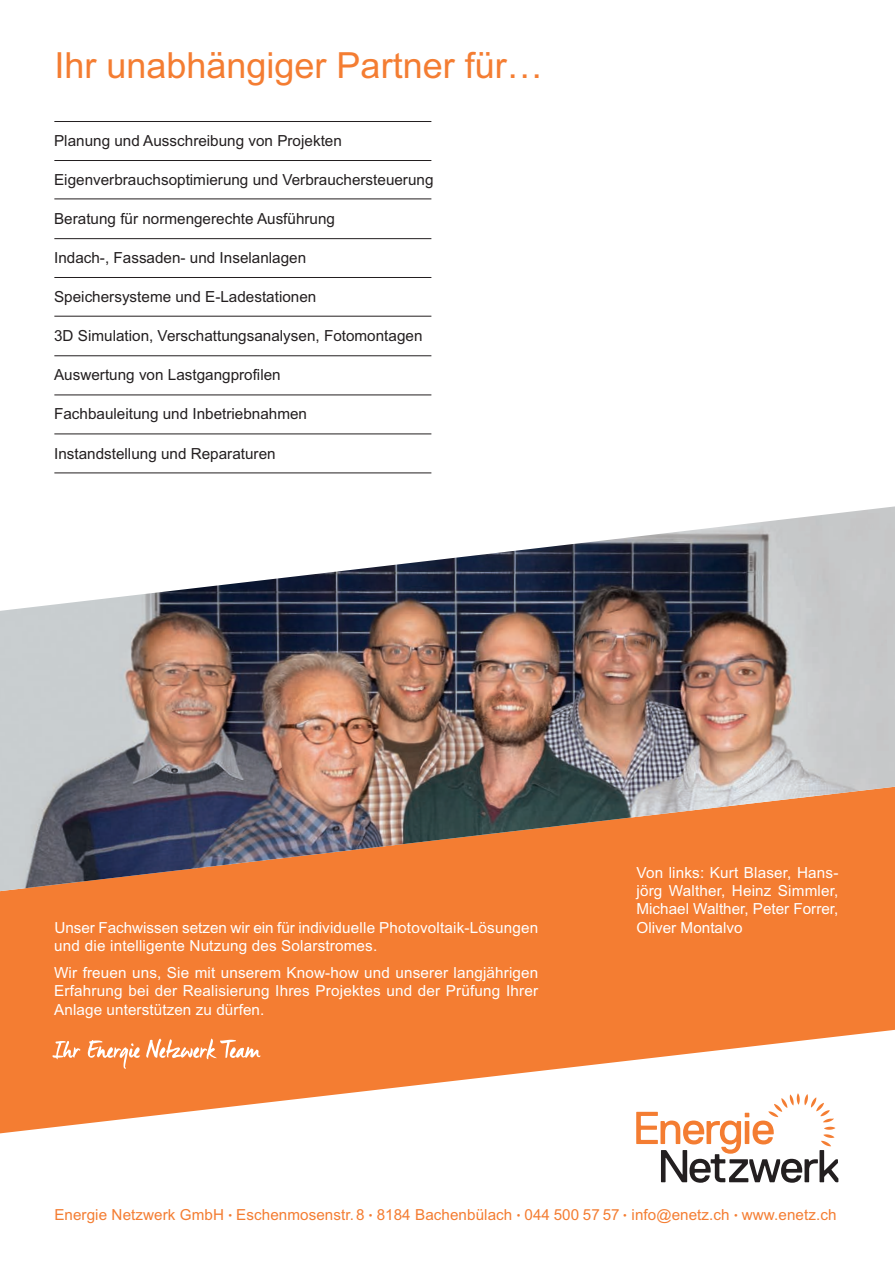
<style>
.page{position:relative;width:895px;height:1265px;background:#fff}
.page>*{position:absolute;margin:0;border:0;box-sizing:border-box;transform-origin:0 0}
.t1{font:36px "Arial";color:#f47d32}
.t2{font:15.3px/18.3px "Arial";letter-spacing:.01em;color:#fff;text-align:justify}
.t3{font:15.3px "Arial";color:#231f20}
.t4{font:15.15px "Arial";letter-spacing:.005em;color:#f47d32}
.s1{font-size:10.5px}
.s2{font-size:15px}
</style>
<div class="page">
<svg style="left:0;top:892px;width:894px;height:242px;fill:#f47d32"></svg>
<img style="left:0;top:506px;width:894px;height:386px">
<svg style="left:636px;top:1093px;width:202px;height:89px"></svg>
<hr style="left:54px;top:198px;width:377px;height:1px;background:#231f20">
<hr style="left:54px;top:160px;width:377px;height:1px;background:#231f20">
<hr style="left:54px;top:121px;width:377px;height:1px;background:#231f20">
<hr style="left:54px;top:238px;width:377px;height:1px;background:#231f20">
<hr style="left:54px;top:277px;width:377px;height:1px;background:#231f20">
<hr style="left:54px;top:316px;width:377px;height:1px;background:#231f20">
<hr style="left:54px;top:355px;width:377px;height:1px;background:#231f20">
<hr style="left:54px;top:394px;width:377px;height:1px;background:#231f20">
<hr style="left:54px;top:433px;width:377px;height:1px;background:#231f20">
<hr style="left:54px;top:472px;width:377px;height:1px;background:#231f20">
<svg style="left:52px;top:1038px;width:208px;height:30px"></svg>
<h1 class="t1" style="left:54px;top:45px;width:490px">Ihr unabhängiger Partner für…</h1>
<p class="t3" style="left:54px;top:132px;width:289px">Planung und Ausschreibung von Projekten</p>
<p class="t3" style="left:54px;top:171px;width:381px">Eigenverbrauchsoptimierung und Verbrauchersteuerung</p>
<p class="t3" style="left:54px;top:210px;width:282px">Beratung für normengerechte Ausführung</p>
<p class="t3" style="left:54px;top:249px;width:253px">Indach-, Fassaden- und Inselanlagen</p>
<p class="t3" style="left:54px;top:288px;width:264px">Speichersysteme und E-Ladestationen</p>
<p class="t3" style="left:54px;top:327px;width:370px">3D Simulation, Verschattungsanalysen, Fotomontagen</p>
<p class="t3" style="left:54px;top:366px;width:228px">Auswertung von Lastgangprofilen</p>
<p class="t3" style="left:54px;top:405px;width:254px">Fachbauleitung und Inbetriebnahmen</p>
<p class="t3" style="left:54px;top:444px;width:223px">Instandstellung und Reparaturen</p>
<p class="t2" style="left:54px;top:918px;width:485px">Unser Fachwissen setzen wir ein für individuelle Photovoltaik-Lösungen und die intelligente Nutzung des Solarstromes.</p>
<p class="t2" style="left:54px;top:963px;width:485px">Wir freuen uns, Sie mit unserem Know-how und unserer langjährigen Erfahrung bei der Realisierung Ihres Projektes und der Prüfung Ihrer Anlage unterstützen zu dürfen.</p>
<p class="t2" style="left:636px;top:863px;width:203px">Von links: Kurt Blaser, Hans&shy;jörg Walther, Heinz Simmler, Michael Walther, Peter Forrer, Oliver Montalvo</p>
<p class="t4" style="left:54px;top:1206px;width:783px">Energie Netzwerk GmbH <span class="s1">•</span> Eschenmosenstr.8 <span class="s1">•</span> 8184 Bachenbülach <span class="s1">•</span> 044 500 57 57 <span class="s1">•</span> info<span class="s2">@</span>enetz.ch <span class="s1">•</span> www.enetz.ch</p>
</div>
